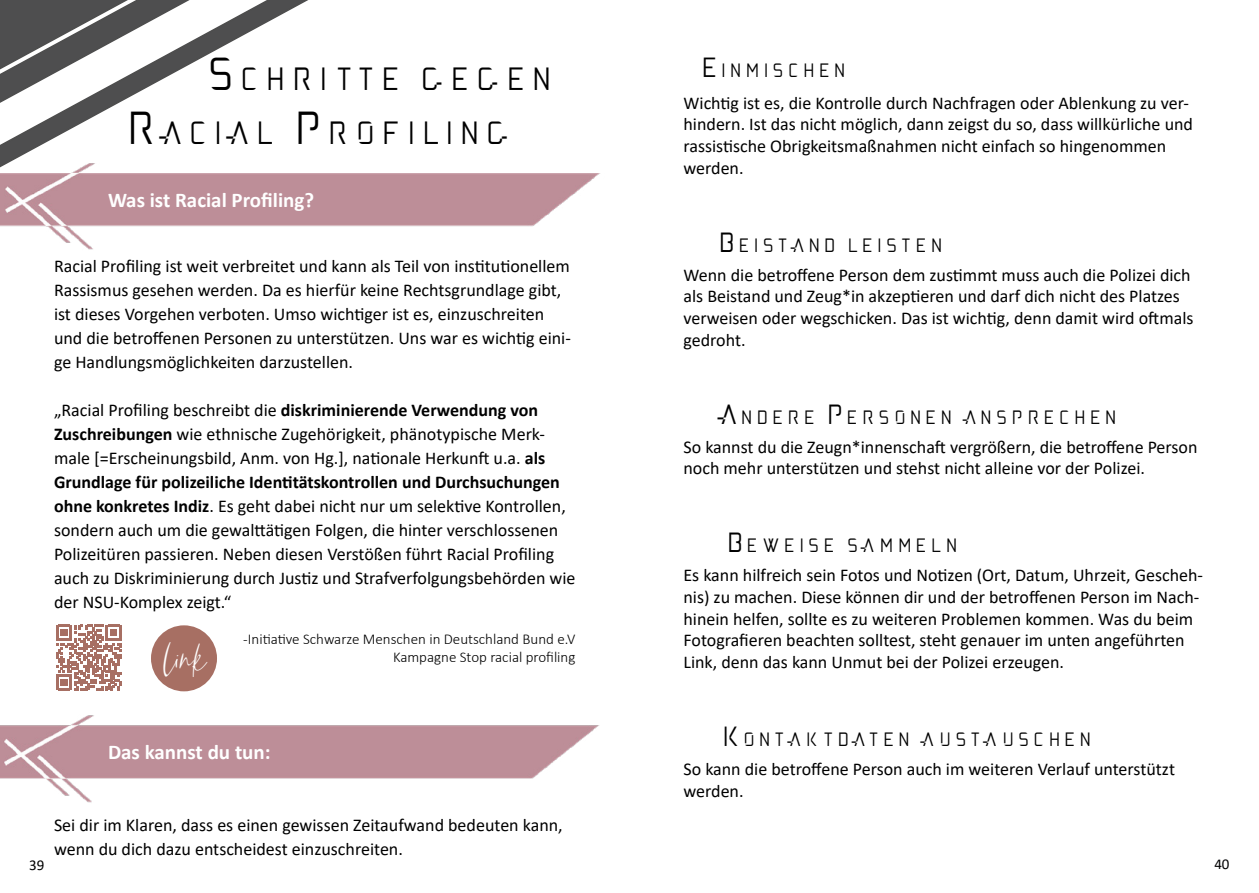
<style>
.page{position:relative;width:1259px;height:893px;background:#fff}
.page>*{position:absolute;margin:0;border:0;box-sizing:border-box;transform-origin:0 0}
.t1{font:48px "Bellandha Signature";color:#fff}
.t2{font:45px/54px "andromeda";color:#000}
.t3{font:27px "andromeda";color:#000}
.t4{font:700 21px "Calibri";color:#fff}
.t5{font:18px/24px "Calibri";color:#000}
.t6{font:300 15px/18px "Calibri";color:#000;text-align:right}
.t7{font:15px "Calibri";color:#000}
.t8{font:15px "Calibri";color:#020203}
.s1{font-weight:700}
</style>
<div class="page">
<svg style="left:0;top:0;width:277px;height:145px"></svg>
<img style="left:0;top:145px;width:600px;height:105px">
<img style="left:0;top:715px;width:599px;height:88px">
<svg style="left:56px;top:625px;width:65px;height:65px"></svg>
<div style="left:151px;top:625px;width:66px;height:66px;background:#a76f63;border-radius:50%"></div>
<h2 class="t2" style="left:122px;top:49px;width:431px;text-indent:81px">Schritte gegen<br>Racial Profiling</h2>
<p class="t4" style="left:108px;top:185px;width:208px">Was ist Racial Profiling?</p>
<p class="t5" style="left:54px;top:253px;width:518px">Racial Profiling ist weit verbreitet und kann als Teil von institutionellem Rassismus gesehen werden. Da es hierfür keine Rechtsgrundlage gibt, ist dieses Vorgehen verboten. Umso wichtiger ist es, einzuschreiten und die betroffenen Personen zu unterstützen. Uns war es wichtig eini&shy;ge Handlungsmöglichkeiten darzustellen.</p>
<p class="t5" style="left:54px;top:397px;width:523px">„Racial Profiling beschreibt die <span class="s1">diskriminierende Verwendung von Zuschreibungen</span> wie ethnische Zugehörigkeit, phänotypische Merk&shy;male [=Erscheinungsbild, Anm. von Hg.], nationale Herkunft u.a. <span class="s1">als Grundlage für polizeiliche Identitätskontrollen und Durchsuchungen ohne konkretes Indiz</span>. Es geht dabei nicht nur um selektive Kontrollen, sondern auch um die gewalttätigen Folgen, die hinter verschlossenen Polizeitüren passieren. Neben diesen Verstößen führt Racial Profiling auch zu Diskriminierung durch Justiz und Strafverfolgungsbehörden wie der NSU-Komplex zeigt.“</p>
<p class="t6" style="left:243px;top:629px;width:334px">-Initiative Schwarze Menschen in Deutschland Bund e.V<br>Kampagne Stop racial profiling</p>
<h1 class="t1" style="left:164px;top:626px;width:44px">link</h1>
<p class="t4" style="left:108px;top:737px;width:164px">Das kannst du tun:</p>
<p class="t5" style="left:54px;top:813px;width:510px">Sei dir im Klaren, dass es einen gewissen Zeitaufwand bedeuten kann, wenn du dich dazu entscheidest einzuschreiten.</p>
<h3 class="t3" style="left:698px;top:58px;width:149px">Einmischen</h3>
<p class="t5" style="left:683px;top:92px;width:511px;line-height:21.6px">Wichtig ist es, die Kontrolle durch Nachfragen oder Ablenkung zu ver&shy;hindern. Ist das nicht möglich, dann zeigst du so, dass willkürliche und rassistische Obrigkeitsmaßnahmen nicht einfach so hingenommen werden.</p>
<h3 class="t3" style="left:716px;top:232px;width:228px">Beistand leisten</h3>
<p class="t5" style="left:683px;top:264px;width:511px;line-height:21.6px">Wenn die betroffene Person dem zustimmt muss auch die Polizei dich als Beistand und Zeug*in akzeptieren und darf dich nicht des Platzes verweisen oder wegschicken. Das ist wichtig, denn damit wird oftmals gedroht.</p>
<h3 class="t3" style="left:716px;top:404px;width:402px">Andere Personen ansprechen</h3>
<p class="t5" style="left:683px;top:435px;width:515px;line-height:21.6px">So kannst du die Zeugn*innenschaft vergrößern, die betroffene Person noch mehr unterstützen und stehst nicht alleine vor der Polizei.</p>
<h3 class="t3" style="left:724px;top:533px;width:235px">Beweise sammeln</h3>
<p class="t5" style="left:683px;top:564px;width:521px;line-height:21.6px">Es kann hilfreich sein Fotos und Notizen (Ort, Datum, Uhrzeit, Gescheh&shy;nis) zu machen. Diese können dir und der betroffenen Person im Nach&shy;hinein helfen, sollte es zu weiteren Problemen kommen. Was du beim Fotografieren beachten solltest, steht genauer im unten angeführten Link, denn das kann Unmut bei der Polizei erzeugen.</p>
<h3 class="t3" style="left:718px;top:726px;width:374px">Kontaktdaten austauschen</h3>
<p class="t5" style="left:683px;top:758px;width:493px;line-height:21.6px">So kann die betroffene Person auch im weiteren Verlauf unterstützt werden.</p>
<p class="t7" style="left:29px;top:855px;width:17px">39</p>
<p class="t8" style="left:1214px;top:854px;width:17px">40</p>
</div>
